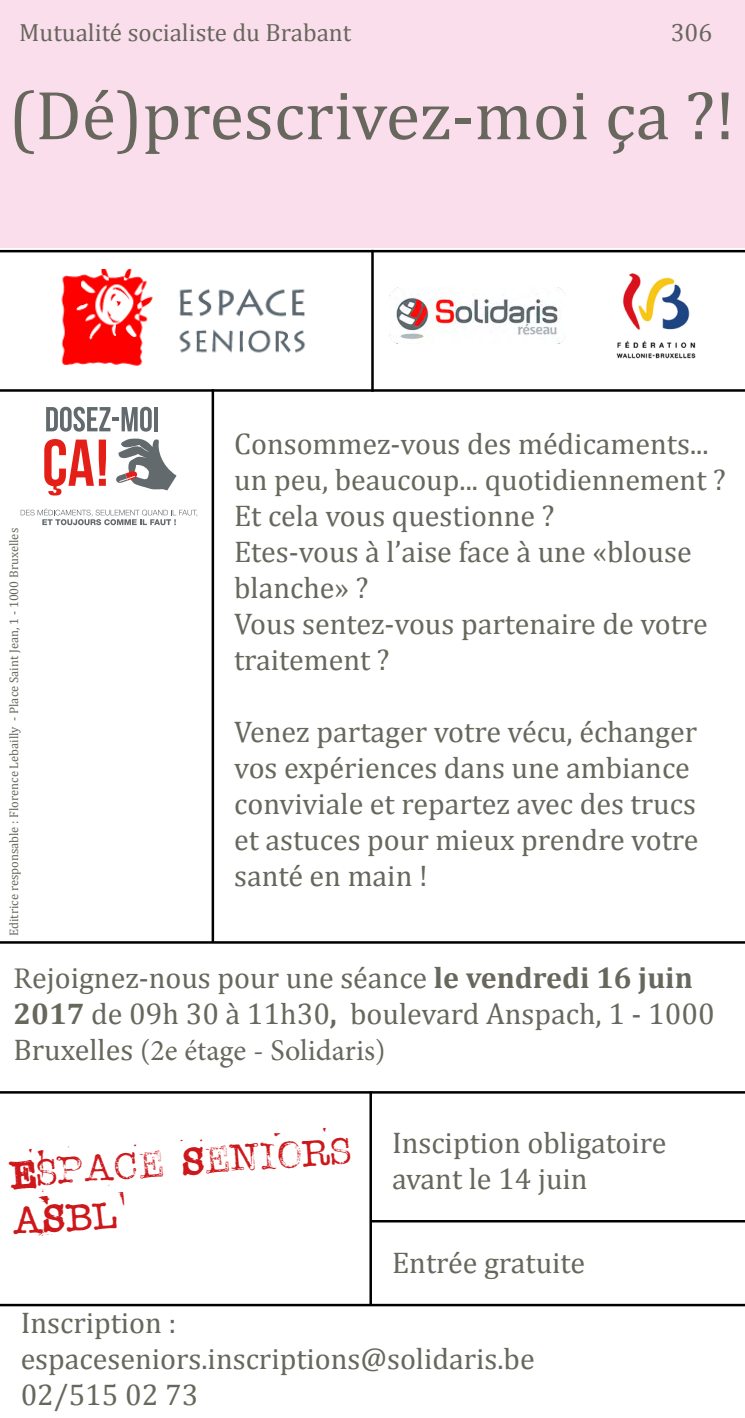
<style>
.page{position:relative;width:745px;height:1418px;background:#fff}
.page>*{position:absolute;margin:0;border:0;box-sizing:border-box;transform-origin:0 0}
.t1{font:70px "Cambria";color:#67675d}
.t2{font:40px/48px "STAMPWRITER KIT";color:#cd171a}
.t3{font:30px/36px "Cambria";color:#67675d}
.t4{font:30px "Minion Pro";color:#67675d}
.t5{font:25px "Cambria";color:#67675d}
.t6{font:12.5px "Cambria";color:#67675d}
.s1{font-family:"Minion Pro"}
.s2{font-weight:700}
.s3{font-family:"Cambria"}
</style>
<div class="page">
<hr style="left:0;top:250px;width:744px;height:2px;background:#000">
<hr style="left:0;top:389px;width:744px;height:3px;background:#000">
<hr style="left:0;top:941px;width:744px;height:2px;background:#000">
<hr style="left:0;top:1091px;width:744px;height:2px;background:#000">
<hr style="left:0;top:1303px;width:744px;height:3px;background:#000">
<hr style="left:371px;top:250px;width:2px;height:142px;background:#000">
<hr style="left:211px;top:389px;width:3px;height:553px;background:#000">
<hr style="left:370px;top:1219px;width:374px;height:3px;background:#000">
<hr style="left:369px;top:1091px;width:3px;height:213px;background:#000">
<div style="left:0;top:0;width:744px;height:248px;background:#fbdeec"></div>
<img style="left:61px;top:270px;width:245px;height:96px">
<img style="left:389px;top:287px;width:177px;height:56px">
<img style="left:616px;top:273px;width:80px;height:86px">
<svg style="left:46px;top:407px;width:106px;height:24px"></svg>
<hr style="left:154px;top:407px;width:4px;height:24px;background:#626a6e">
<svg style="left:44px;top:439px;width:62px;height:56px"></svg>
<svg style="left:116px;top:438px;width:60px;height:52px"></svg>
<svg style="left:21px;top:508px;width:176px;height:17px"></svg>
<p class="t5" style="left:19px;top:17px;width:333px">Mutualité socialiste du Brabant</p>
<p class="t5" style="left:670px;top:17px;width:43px">306</p>
<h1 class="t1" style="left:9px;top:74px;width:727px">(Dé)prescrivez-moi ça ?!</h1>
<p class="t6" style="left:7px;top:936px;width:409px;rotate:-90deg">Editrice responsable : Florence Lebailly - Place Saint Jean, 1 - 1000 Bruxelles</p>
<p class="t3" style="left:234px;top:425px;width:493px">Consommez-vous des médicaments... un peu, beaucoup... quotidiennement ?<br>Et cela vous questionne ?<br>Etes-vous à l’aise face à une «blouse blanche» ?<br>Vous sentez-vous partenaire de votre traitement ?</p>
<p class="t3" style="left:234px;top:713px;width:465px">Venez partager votre vécu, échanger vos expériences dans une ambiance conviviale et repartez avec des trucs et astuces pour mieux prendre votre santé en main !</p>
<p class="t3" style="left:14px;top:959px;width:702px"><span class="s1">R</span>ejoignez-nous pour une séance <span class="s2">le vendredi 16 juin<br>2017</span> de 09h 30 à 11h30<span class="s2">,</span> boulevard Anspach, 1 - 1000</p>
<p class="t4" style="left:14px;top:1029px;width:373px"><span class="s3">Bruxelles</span> (2e étage - Solidaris)</p>
<h2 class="t2" style="left:8px;top:1149px;width:344px;rotate:-4deg">Espace Seniors<br>ASBL</h2>
<p class="t3" style="left:392px;top:1124px;width:276px">Insciption obligatoire avant le 14 juin</p>
<p class="t3" style="left:392px;top:1244px;width:194px">Entrée gratuite</p>
<p class="t3" style="left:21px;top:1304px;width:515px">Inscription : espaceseniors.inscriptions@solidaris.be<br>02/515 02 73</p>
</div>
